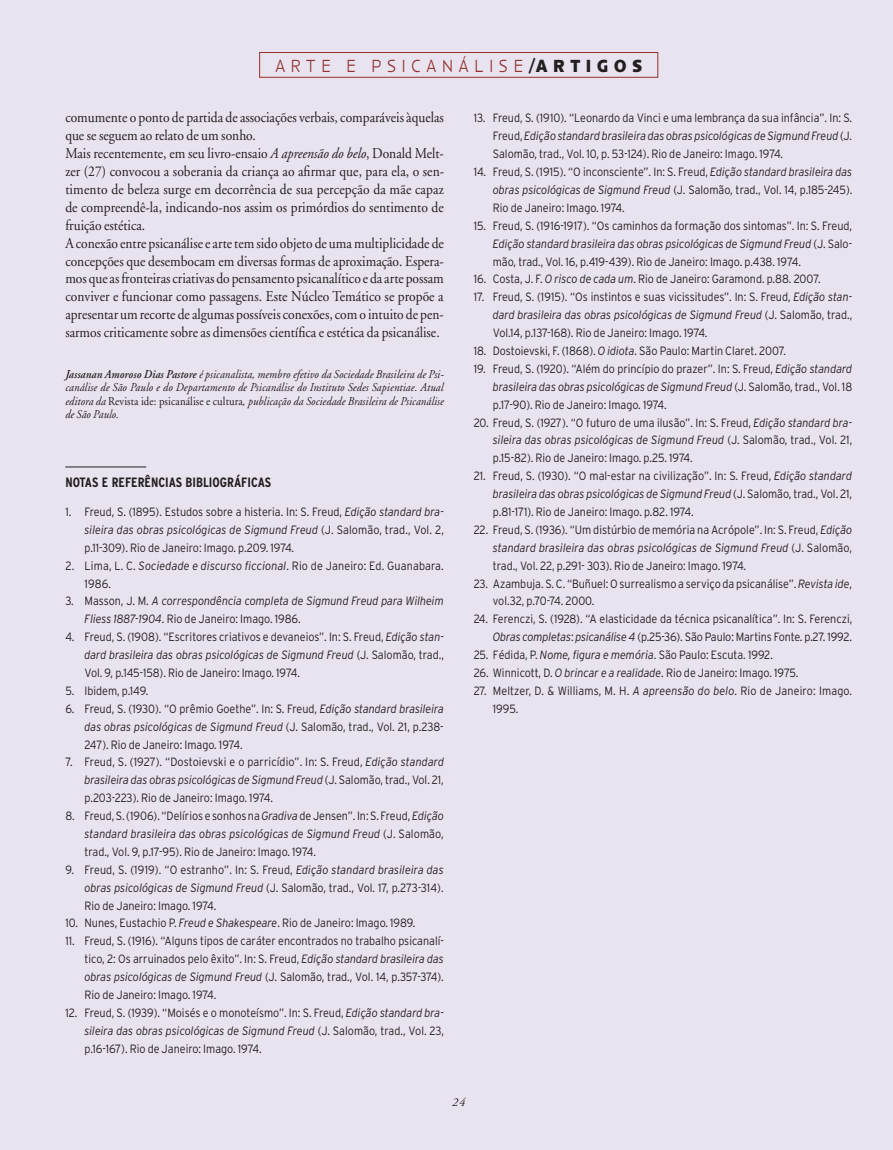
<style>
.page{position:relative;width:893px;height:1150px;background:#fff}
.page>*{position:absolute;margin:0;border:0;box-sizing:border-box;transform-origin:0 0}
.t1{font:300 18px "Anisette Petite";letter-spacing:.38em;color:#92342e;scale:.85 1}
.t2{font:15px/17.9px "Adobe Garamond";color:#231f20;scale:.9 1}
.t3{font:700 condensed 13.5px "Interstate";color:#231f20}
.t4{font:300 12px/17.9px "Interstate";color:#231f20;text-align:justify;scale:.9 1}
.t5{font:italic 12px/13.5px "Adobe Garamond";letter-spacing:.01em;color:#231f20;text-align:justify;scale:.9 1}
.t6{font:italic 300 12px/17.9px "Interstate";color:#231f20;scale:.9 1}
.t7{font:italic 12px "Adobe Garamond";letter-spacing:.01em;color:#231f20}
.s1{font-weight:700;color:#231f20}
.s2{font-style:italic}
.s3{font-weight:600}
.s4{font-style:normal}
</style>
<div class="page">
<div style="left:0;top:0;width:893px;height:1149px;background:#e9e2ef"></div>
<div style="left:259px;top:52px;width:399px;height:26px;border:1px solid #92342e"></div>
<hr style="left:65px;top:466px;width:81px;height:1px;background:#231f20">
<h1 class="t1" style="left:275px;top:56px;width:433px">ARTE E PSICANÁLISE<span class="s1">/ARTIGOS</span></h1>
<p class="t2" style="left:65px;top:109px;width:422px">comumente o ponto de partida de associações verbais, comparáveis àquelas que se seguem ao relato de um sonho.<br>Mais recentemente, em seu livro-ensaio <span class="s2">A apreensão do belo</span>, Donald Melt&shy;zer (27) convocou a soberania da criança ao afirmar que, para ela, o sen&shy;timento de beleza surge em decorrência de sua percepção da mãe capaz de compreendê-la, indicando-nos assim os primórdios do sentimento de fruição estética.<br>A conexão entre psicanálise e arte tem sido objeto de uma multiplicidade de concepções que desembocam em diversas formas de aproximação. Espera&shy;mos que as fronteiras criativas do pensamento psicanalítico e da arte possam conviver e funcionar como passagens. Este Núcleo Temático se propõe a apresentar um recorte de algumas possíveis conexões, com o intuito de pen&shy;sarmos criticamente sobre as dimensões científica e estética da psicanálise.</p>
<p class="t5" style="left:65px;top:367px;width:422px"><span class="s3">Jassanan Amoroso Dias Pastore</span> é psicanalista, membro efetivo da Sociedade Brasileira de Psi&shy;canálise de São Paulo e do Departamento de Psicanálise do Instituto Sedes Sapientiae. Atual editora da <span class="s4">Revista ide: psicanálise e cultura</span>, publicação da Sociedade Brasileira de Psicanálise de São Paulo.</p>
<p class="t4" style="left:493px;top:109px;width:401px;text-indent:-19px">13. Freud, S. (1910). “Leonardo da Vinci e uma lembrança da sua infância”. In: S.<br>Freud, <span class="s2">Edição standard brasileira das obras psicológicas de Sigmund Freud</span> (J.<br>Salomão, trad., Vol. 10, p. 53-124). Rio de Janeiro: Imago. 1974.</p>
<p class="t4" style="left:493px;top:163px;width:401px;text-indent:-19px">14. Freud, S. (1915). “O inconsciente”. In: S. Freud, <span class="s2">Edição standard brasileira das obras psicológicas de Sigmund Freud</span> (J. Salomão, trad., Vol. 14, p.185-245).<br>Rio de Janeiro: Imago. 1974.</p>
<p class="t4" style="left:493px;top:216px;width:401px;text-indent:-19px">15. Freud, S. (1916-1917). “Os caminhos da formação dos sintomas”. In: S. Freud, <span class="s2">Edição standard brasileira das obras psicológicas de Sigmund Freud</span> (J. Salo&shy;mão, trad., Vol. 16, p.419-439). Rio de Janeiro: Imago. p.438. 1974.</p>
<p class="t4" style="left:474px;top:270px;width:387px">16. Costa, J. F. <span class="s2">O risco de cada um</span>. Rio de Janeiro: Garamond. p.88. 2007.</p>
<p class="t4" style="left:493px;top:288px;width:401px;text-indent:-19px">17. Freud, S. (1915). “Os instintos e suas vicissitudes”. In: S. Freud, <span class="s2">Edição stan&shy;dard brasileira das obras psicológicas de Sigmund Freud</span> (J. Salomão, trad., Vol.14, p.137-168). Rio de Janeiro: Imago. 1974.</p>
<p class="t4" style="left:474px;top:342px;width:348px">18. Dostoievski, F. (1868). <span class="s2">O idiota</span>. São Paulo: Martin Claret. 2007.</p>
<p class="t4" style="left:493px;top:359px;width:401px;text-indent:-19px">19. Freud, S. (1920). “Além do princípio do prazer”. In: S. Freud, <span class="s2">Edição standard brasileira das obras psicológicas de Sigmund Freud</span> (J. Salomão, trad., Vol. 18 p.17-90). Rio de Janeiro: Imago. 1974.</p>
<p class="t4" style="left:493px;top:413px;width:401px;text-indent:-19px">20. Freud, S. (1927). “O futuro de uma ilusão”. In: S. Freud, <span class="s2">Edição standard bra&shy;sileira das obras psicológicas de Sigmund Freud</span> (J. Salomão, trad., Vol. 21, p.15-82). Rio de Janeiro: Imago. p.25. 1974.</p>
<p class="t4" style="left:493px;top:467px;width:401px;text-indent:-19px">21. Freud, S. (1930). “O mal-estar na civilização”. In: S. Freud, <span class="s2">Edição standard brasileira das obras psicológicas de Sigmund Freud</span> (J. Salomão, trad., Vol. 21, p.81-171). Rio de Janeiro: Imago. p.82. 1974.</p>
<p class="t4" style="left:493px;top:520px;width:401px;text-indent:-19px">22. Freud, S. (1936). “Um distúrbio de memória na Acrópole”. In: S. Freud, <span class="s2">Edição standard brasileira das obras psicológicas de Sigmund Freud</span> (J. Salomão, trad., Vol. 22, p.291- 303). Rio de Janeiro: Imago. 1974.</p>
<p class="t4" style="left:493px;top:574px;width:401px;text-indent:-19px">23. Azambuja. S. C. “Buñuel: O surrealismo a serviço da psicanálise”. <span class="s2">Revista ide</span>, vol.32, p.70-74. 2000.</p>
<p class="t4" style="left:474px;top:610px;width:422px;text-align:right">24. Ferenczi, S. (1928). “A elasticidade da técnica psicanalítica”. In: S. Ferenczi,<br><span class="s2">Obras completas</span>: <span class="s2">psicanálise 4</span> (p.25-36). São Paulo: Martins Fonte. p.27. 1992.</p>
<p class="t4" style="left:474px;top:646px;width:334px">25. Fédida, P. <span class="s2">Nome, figura e memória</span>. São Paulo: Escuta. 1992.</p>
<p class="t4" style="left:474px;top:663px;width:362px">26. Winnicott, D. <span class="s2">O brincar e a realidade</span>. Rio de Janeiro: Imago. 1975.</p>
<p class="t4" style="left:493px;top:681px;width:401px;text-indent:-19px">27. Meltzer, D. &amp; Williams, M. H. <span class="s2">A apreensão do belo</span>. Rio de Janeiro: Imago.<br>1995.</p>
<p class="t3" style="left:65px;top:475px;width:207px">NOTAS E REFERÊNCIAS BIBLIOGRÁFICAS</p>
<p class="t4" style="left:84px;top:502px;width:401px;text-indent:-19px">1. Freud, S. (1895). Estudos sobre a histeria. In: S. Freud, <span class="s2">Edição standard bra&shy;sileira das obras psicológicas de Sigmund Freud</span> (J. Salomão, trad., Vol. 2, p.11-309). Rio de Janeiro: Imago. p.209. 1974.</p>
<p class="t4" style="left:84px;top:556px;width:401px;text-indent:-19px">2. Lima, L. C. <span class="s2">Sociedade e discurso ficcional</span>. Rio de Janeiro: Ed. Guanabara.<br>1986.</p>
<p class="t6" style="left:84px;top:592px;width:401px;text-indent:-19px"><span class="s4">3. Masson, J. M.</span> A correspondência completa de Sigmund Freud para Wilheim<br>Fliess 1887-1904<span class="s4">. Rio de Janeiro: Imago. 1986.</span></p>
<p class="t4" style="left:84px;top:628px;width:401px;text-indent:-19px">4. Freud, S. (1908). “Escritores criativos e devaneios”. In: S. Freud, <span class="s2">Edição stan&shy;dard brasileira das obras psicológicas de Sigmund Freud</span> (J. Salomão, trad., Vol. 9, p.145-158). Rio de Janeiro: Imago. 1974.</p>
<p class="t4" style="left:65px;top:681px;width:94px">5. Ibidem, p.149.</p>
<p class="t4" style="left:84px;top:699px;width:401px;text-indent:-19px">6. Freud, S. (1930). “O prêmio Goethe”. In: S. Freud, <span class="s2">Edição standard brasileira das obras psicológicas de Sigmund Freud</span> (J. Salomão, trad., Vol. 21, p.238- 247). Rio de Janeiro: Imago. 1974.</p>
<p class="t4" style="left:84px;top:753px;width:401px;text-indent:-19px">7. Freud, S. (1927). “Dostoievski e o parricídio”. In: S. Freud, <span class="s2">Edição standard brasileira das obras psicológicas de Sigmund Freud</span> (J. Salomão, trad., Vol. 21, p.203-223). Rio de Janeiro: Imago. 1974.</p>
<p class="t4" style="left:84px;top:806px;width:401px;text-indent:-19px">8. Freud, S. (1906). “Delírios e sonhos na <span class="s2">Gradiva</span> de Jensen”. In: S. Freud, <span class="s2">Edição standard brasileira das obras psicológicas de Sigmund Freud</span> (J. Salomão, trad., Vol. 9, p.17-95). Rio de Janeiro: Imago. 1974.</p>
<p class="t4" style="left:84px;top:860px;width:401px;text-indent:-19px">9. Freud, S. (1919). “O estranho”. In: S. Freud, <span class="s2">Edição standard brasileira das obras psicológicas de Sigmund Freud</span> (J. Salomão, trad., Vol. 17, p.273-314).<br>Rio de Janeiro: Imago. 1974.</p>
<p class="t4" style="left:65px;top:914px;width:390px">10. Nunes, Eustachio P. <span class="s2">Freud e Shakespeare</span>. Rio de Janeiro: Imago. 1989.</p>
<p class="t4" style="left:84px;top:932px;width:401px;text-indent:-19px">11. Freud, S. (1916). “Alguns tipos de caráter encontrados no trabalho psicanalí&shy;tico, 2: Os arruinados pelo êxito”. In: S. Freud, <span class="s2">Edição standard brasileira das obras psicológicas de Sigmund Freud</span> (J. Salomão, trad., Vol. 14, p.357-374).<br>Rio de Janeiro: Imago. 1974.</p>
<p class="t4" style="left:84px;top:1003px;width:401px;text-indent:-19px">12. Freud, S. (1939). “Moisés e o monoteísmo”. In: S. Freud, <span class="s2">Edição standard bra&shy;sileira das obras psicológicas de Sigmund Freud</span> (J. Salomão, trad., Vol. 23, p.16-167). Rio de Janeiro: Imago. 1974.</p>
<p class="t7" style="left:452px;top:1095px;width:15px">24</p>
</div>
